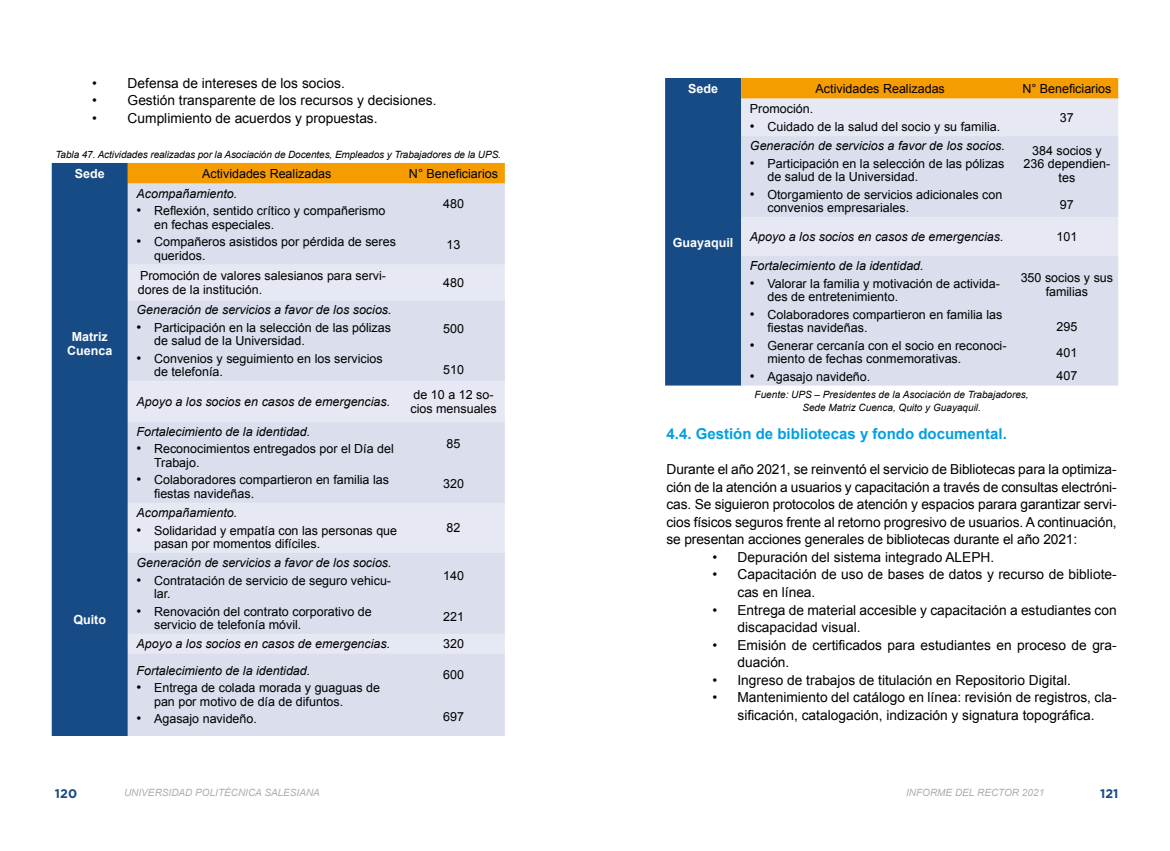
<style>
.page{position:relative;width:1170px;height:851px;background:#fff}
.page>*{position:absolute;margin:0;border:0;box-sizing:border-box;transform-origin:0 0}
.t1{font:700 15px "Arial";color:#009fe3}
.t2{font:13.75px/17.5px "Arial";color:#000}
.t3{font:12.5px/13.5px "Arial";color:#000}
.t4{font:italic 12.5px "Arial";color:#000}
.t5{font:700 12.5px/13.5px "Arial";color:#fff;text-align:center}
.t6{font:700 12.5px "Gotham Pro";color:#174b86}
.t7{font:italic 10px/12.5px "Arial";letter-spacing:-.01em;color:#000;text-align:center}
.t8{font:italic 10px "Arial";color:#aeaeae}
.s1{font-size:13.75px}
</style>
<div class="page">
<div style="left:52px;top:163px;width:76px;height:572px;background:#174b86"></div>
<div style="left:128px;top:163px;width:377px;height:20px;background:#f59c00"></div>
<div style="left:128px;top:183px;width:377px;height:552px;background:#dadeed"></div>
<svg style="left:128px;top:265px;width:377px;height:388px;background:#dee2ef"></svg>
<svg style="left:665px;top:78px;width:453px;height:307px;background:#4f6065"></svg>
<div style="left:741px;top:99px;width:377px;height:37px;background:#e6e9f3"></div>
<svg style="left:741px;top:136px;width:377px;height:249px;background:#dbdfed"></svg>
<p class="t2" style="left:92px;top:74px;width:254px">• Defensa de intereses de los socios.</p>
<p class="t2" style="left:92px;top:92px;width:346px">• Gestión transparente de los recursos y decisiones.</p>
<p class="t2" style="left:92px;top:109px;width:287px">• Cumplimiento de acuerdos y propuestas.</p>
<p class="t7" style="left:56px;top:148px;width:447px">Tabla 47. Actividades realizadas por la Asociación de Docentes, Empleados y Trabajadores de la UPS.</p>
<p class="t5" style="left:75px;top:167px;width:31px">Sede</p>
<p class="t3" style="left:202px;top:167px;width:131px">Actividades Realizadas</p>
<p class="t3" style="left:409px;top:167px;width:91px">N° Beneficiarios</p>
<p class="t5" style="left:67px;top:330px;width:47px">Matriz<br>Cuenca</p>
<p class="t5" style="left:73px;top:613px;width:34px">Quito</p>
<p class="t4" style="left:136px;top:185px;width:102px">Acompañamiento.</p>
<p class="t3" style="left:154px;top:204px;width:233px;text-indent:-18px"><span class="s1">•</span> Reflexión, sentido crítico y compañerismo en fechas especiales.</p>
<p class="t3" style="left:154px;top:235px;width:243px;text-indent:-18px"><span class="s1">•</span> Compañeros asistidos por pérdida de seres queridos.</p>
<p class="t3" style="left:443px;top:197px;width:22px">480</p>
<p class="t3" style="left:446px;top:238px;width:15px">13</p>
<p class="t3" style="left:138px;top:269px;width:250px">Promoción de valores salesianos para servi&shy;dores de la institución.</p>
<p class="t3" style="left:443px;top:276px;width:22px">480</p>
<p class="t4" style="left:136px;top:302px;width:256px">Generación de servicios a favor de los socios.</p>
<p class="t3" style="left:154px;top:321px;width:238px;text-indent:-18px"><span class="s1">•</span> Participación en la selección de las pólizas de salud de la Universidad.</p>
<p class="t3" style="left:154px;top:352px;width:230px;text-indent:-18px"><span class="s1">•</span> Convenios y seguimiento en los servicios de telefonía.</p>
<p class="t3" style="left:443px;top:322px;width:22px">500</p>
<p class="t3" style="left:443px;top:362px;width:22px">510</p>
<p class="t4" style="left:136px;top:393px;width:255px">Apoyo a los socios en casos de emergencias.</p>
<p class="t3" style="left:410px;top:388px;width:88px">de 10 a 12 so&shy;cios mensuales</p>
<p class="t4" style="left:136px;top:423px;width:175px">Fortalecimiento de la identidad.</p>
<p class="t3" style="left:154px;top:442px;width:241px;text-indent:-18px"><span class="s1">•</span> Reconocimientos entregados por el Día del<br>Trabajo.</p>
<p class="t3" style="left:154px;top:473px;width:236px;text-indent:-18px"><span class="s1">•</span> Colaboradores compartieron en familia las fiestas navideñas.</p>
<p class="t3" style="left:446px;top:436px;width:15px">85</p>
<p class="t3" style="left:443px;top:477px;width:22px">320</p>
<p class="t4" style="left:137px;top:504px;width:102px">Acompañamiento.</p>
<p class="t3" style="left:154px;top:523px;width:244px;text-indent:-18px"><span class="s1">•</span> Solidaridad y empatía con las personas que pasan por momentos difíciles.</p>
<p class="t3" style="left:446px;top:521px;width:15px">82</p>
<p class="t4" style="left:136px;top:554px;width:256px">Generación de servicios a favor de los socios.</p>
<p class="t3" style="left:154px;top:573px;width:238px;text-indent:-18px"><span class="s1">•</span> Contratación de servicio de seguro vehicu&shy;lar.</p>
<p class="t3" style="left:154px;top:604px;width:219px;text-indent:-18px"><span class="s1">•</span> Renovación del contrato corporativo de servicio de telefonía móvil.</p>
<p class="t3" style="left:443px;top:569px;width:22px">140</p>
<p class="t3" style="left:443px;top:610px;width:22px">221</p>
<p class="t4" style="left:136px;top:635px;width:255px">Apoyo a los socios en casos de emergencias.</p>
<p class="t3" style="left:443px;top:637px;width:22px">320</p>
<p class="t4" style="left:136px;top:662px;width:175px">Fortalecimiento de la identidad.</p>
<p class="t3" style="left:154px;top:681px;width:227px;text-indent:-18px"><span class="s1">•</span> Entrega de colada morada y guaguas de pan por motivo de día de difuntos.</p>
<p class="t3" style="left:136px;top:712px;width:122px"><span class="s1">•</span> Agasajo navideño.</p>
<p class="t3" style="left:443px;top:668px;width:22px">600</p>
<p class="t3" style="left:443px;top:709px;width:22px">697</p>
<p class="t5" style="left:688px;top:82px;width:31px">Sede</p>
<p class="t3" style="left:815px;top:82px;width:131px">Actividades Realizadas</p>
<p class="t3" style="left:1022px;top:82px;width:91px">N° Beneficiarios</p>
<p class="t3" style="left:749px;top:102px;width:65px">Promoción.</p>
<p class="t3" style="left:749px;top:120px;width:252px"><span class="s1">•</span> Cuidado de la salud del socio y su familia.</p>
<p class="t4" style="left:749px;top:138px;width:256px">Generación de servicios a favor de los socios.</p>
<p class="t3" style="left:767px;top:157px;width:238px;text-indent:-18px"><span class="s1">•</span> Participación en la selección de las pólizas de salud de la Universidad.</p>
<p class="t3" style="left:767px;top:188px;width:236px;text-indent:-18px"><span class="s1">•</span> Otorgamiento de servicios adicionales con convenios empresariales.</p>
<p class="t3" style="left:1059px;top:111px;width:15px">37</p>
<p class="t3" style="left:1023px;top:144px;width:88px;text-align:center">384 socios y<br>236 dependien&shy;tes</p>
<p class="t3" style="left:1059px;top:198px;width:15px">97</p>
<p class="t4" style="left:749px;top:228px;width:255px">Apoyo a los socios en casos de emergencias.</p>
<p class="t3" style="left:1056px;top:230px;width:22px">101</p>
<p class="t4" style="left:749px;top:257px;width:175px">Fortalecimiento de la identidad.</p>
<p class="t3" style="left:767px;top:276px;width:234px;text-indent:-18px"><span class="s1">•</span> Valorar la familia y motivación de activida&shy;des de entretenimiento.</p>
<p class="t3" style="left:767px;top:307px;width:236px;text-indent:-18px"><span class="s1">•</span> Colaboradores compartieron en familia las fiestas navideñas.</p>
<p class="t3" style="left:767px;top:338px;width:241px;text-indent:-18px"><span class="s1">•</span> Generar cercanía con el socio en reconoci&shy;miento de fechas conmemorativas.</p>
<p class="t3" style="left:749px;top:369px;width:122px"><span class="s1">•</span> Agasajo navideño.</p>
<p class="t5" style="left:673px;top:236px;width:62px">Guayaquil</p>
<p class="t3" style="left:1020px;top:271px;width:94px;text-align:center">350 socios y sus familias</p>
<p class="t3" style="left:1056px;top:313px;width:22px;line-height:26.1px">295<br>401</p>
<p class="t3" style="left:1056px;top:369px;width:22px">407</p>
<p class="t7" style="left:754px;top:388px;width:276px">Fuente: UPS – Presidentes de la Asociación de Trabajadores,<br>Sede Matriz Cuenca, Quito y Guayaquil.</p>
<p class="t1" style="left:666px;top:424px;width:342px">4.4. Gestión de bibliotecas y fondo documental.</p>
<p class="t2" style="left:666px;top:461px;width:451px;text-align:justify">Durante el año 2021, se reinventó el servicio de Bibliotecas para la optimiza&shy;ción de la atención a usuarios y capacitación a través de consultas electróni&shy;cas. Se siguieron protocolos de atención y espacios parara garantizar servi&shy;cios físicos seguros frente al retorno progresivo de usuarios. A continuación, se presentan acciones generales de bibliotecas durante el año 2021:</p>
<p class="t2" style="left:712px;top:548px;width:283px">• Depuración del sistema integrado ALEPH.</p>
<p class="t2" style="left:737px;top:566px;width:381px;text-indent:-25px">• Capacitación de uso de bases de datos y recurso de bibliote&shy;cas en línea.</p>
<p class="t2" style="left:737px;top:601px;width:381px;text-indent:-25px">• Entrega de material accesible y capacitación a estudiantes con discapacidad visual.</p>
<p class="t2" style="left:737px;top:636px;width:381px;text-indent:-25px">• Emisión de certificados para estudiantes en proceso de gra&shy;duación.</p>
<p class="t2" style="left:712px;top:671px;width:360px">• Ingreso de trabajos de titulación en Repositorio Digital.</p>
<p class="t2" style="left:712px;top:688px;width:405px;text-align:center">• Mantenimiento del catálogo en línea: revisión de registros, cla&shy;sificación, catalogación, indización y signatura topográfica.</p>
<p class="t6" style="left:55px;top:786px;width:24px">120</p>
<p class="t8" style="left:124px;top:786px;width:197px">UNIVERSIDAD POLITÉCNICA SALESIANA</p>
<p class="t8" style="left:906px;top:786px;width:139px">INFORME DEL RECTOR 2021</p>
<p class="t6" style="left:1100px;top:786px;width:20px">121</p>
</div>
